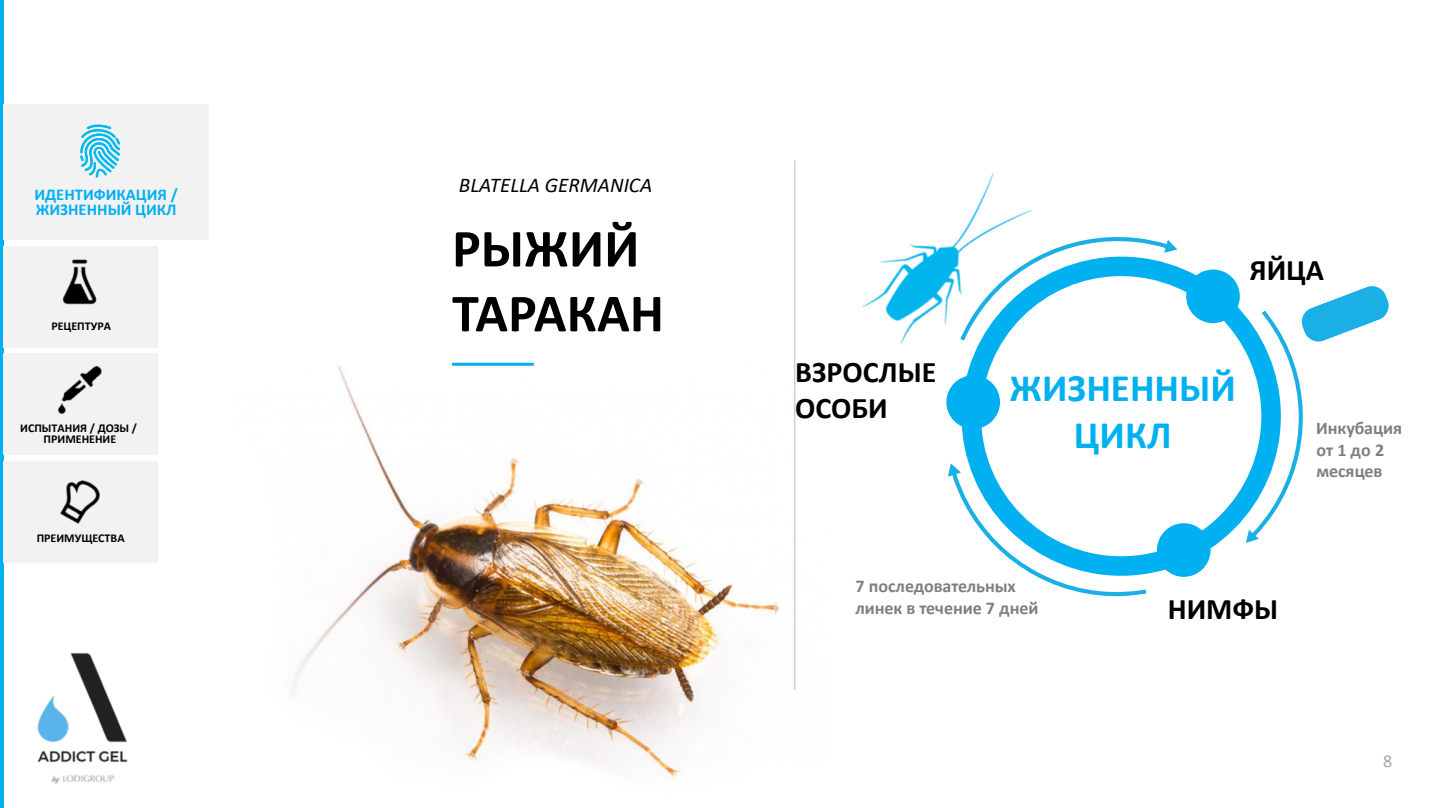
<style>
.page{position:relative;width:1438px;height:808px;background:#fff}
.page>*{position:absolute;margin:0;border:0;box-sizing:border-box;transform-origin:0 0}
.t1{font:700 54px/64.8px "Calibri";color:#000}
.t2{font:700 39px/46.5px "Calibri";color:#00b0f0;text-align:center}
.t3{font:700 30px/36px "Calibri";color:#000}
.t4{font:italic 21px "Calibri";color:#000}
.t5{font:700 18px/21.8px "Calibri";letter-spacing:-.005em;color:#7f7f7f}
.t6{font:18px "Calibri";color:#a6a6a6}
.t7{font:700 16.5px/15.1px "Calibri";color:#00b0f0}
.t8{font:700 12px/10.5px "Calibri";color:#000;text-align:center}
</style>
<div class="page">
<img style="left:37px;top:653px;width:91px;height:131px">
<img style="left:291px;top:334px;width:505px;height:446px">
<hr style="left:0;top:0;width:3px;height:808px;background:#00b0f0">
<hr style="left:452px;top:363px;width:81px;height:3px;background:#00b0f0">
<hr style="left:793px;top:160px;width:2px;height:529px;background:#000;opacity:.2">
<img style="left:862px;top:173px;width:170px;height:184px">
<div style="left:1186px;top:269px;width:53px;height:54px;background:#00b0f0;border-radius:50%"></div>
<div style="left:1156px;top:523px;width:54px;height:54px;background:#00b0f0;border-radius:50%"></div>
<div style="left:946px;top:375px;width:53px;height:54px;background:#00b0f0;border-radius:50%"></div>
<svg style="left:948px;top:463px;width:198px;height:134px"></svg>
<svg style="left:1245px;top:286px;width:144px;height:257px"></svg>
<svg style="left:960px;top:234px;width:217px;height:107px"></svg>
<div style="left:3px;top:461px;width:154px;height:102px;background:#f2f2f2"></div>
<div style="left:3px;top:353px;width:154px;height:102px;background:#f2f2f2"></div>
<div style="left:3px;top:246px;width:154px;height:101px;background:#f2f2f2"></div>
<div style="left:3px;top:104px;width:206px;height:136px;background:#f2f2f2"></div>
<img style="left:62px;top:259px;width:35px;height:46px">
<img style="left:58px;top:366px;width:44px;height:47px">
<img style="left:60px;top:481px;width:40px;height:43px">
<svg style="left:80px;top:125px;width:40px;height:53px"></svg>
<p class="t7" style="left:35px;top:187px;width:145px">ИДЕНТИФИКАЦИЯ /<br>ЖИЗНЕННЫЙ ЦИКЛ</p>
<p class="t8" style="left:51px;top:320px;width:61px">РЕЦЕПТУРА</p>
<p class="t8" style="left:20px;top:423px;width:118px">ИСПЫТАНИЯ / ДОЗЫ /<br>ПРИМЕНЕНИЕ</p>
<p class="t8" style="left:37px;top:532px;width:89px">ПРЕИМУЩЕСТВА</p>
<p class="t4" style="left:459px;top:170px;width:195px">BLATELLA GERMANICA</p>
<h1 class="t1" style="left:452px;top:215px;width:213px">РЫЖИЙ<br>ТАРАКАН</h1>
<h3 class="t3" style="left:795px;top:353px;width:143px">ВЗРОСЛЫЕ<br>ОСОБИ</h3>
<h3 class="t3" style="left:1249px;top:251px;width:76px">ЯЙЦА</h3>
<h2 class="t2" style="left:1009px;top:365px;width:228px">ЖИЗНЕННЫЙ<br>ЦИКЛ</h2>
<p class="t5" style="left:1315px;top:416px;width:87px">Инкубация от 1 до 2 месяцев</p>
<p class="t5" style="left:855px;top:574px;width:184px;line-height:22.6px">7 последовательных линек в течение 7 дней</p>
<h3 class="t3" style="left:1167px;top:590px;width:112px">НИМФЫ</h3>
<p class="t6" style="left:1382px;top:748px;width:11px">8</p>
</div>
